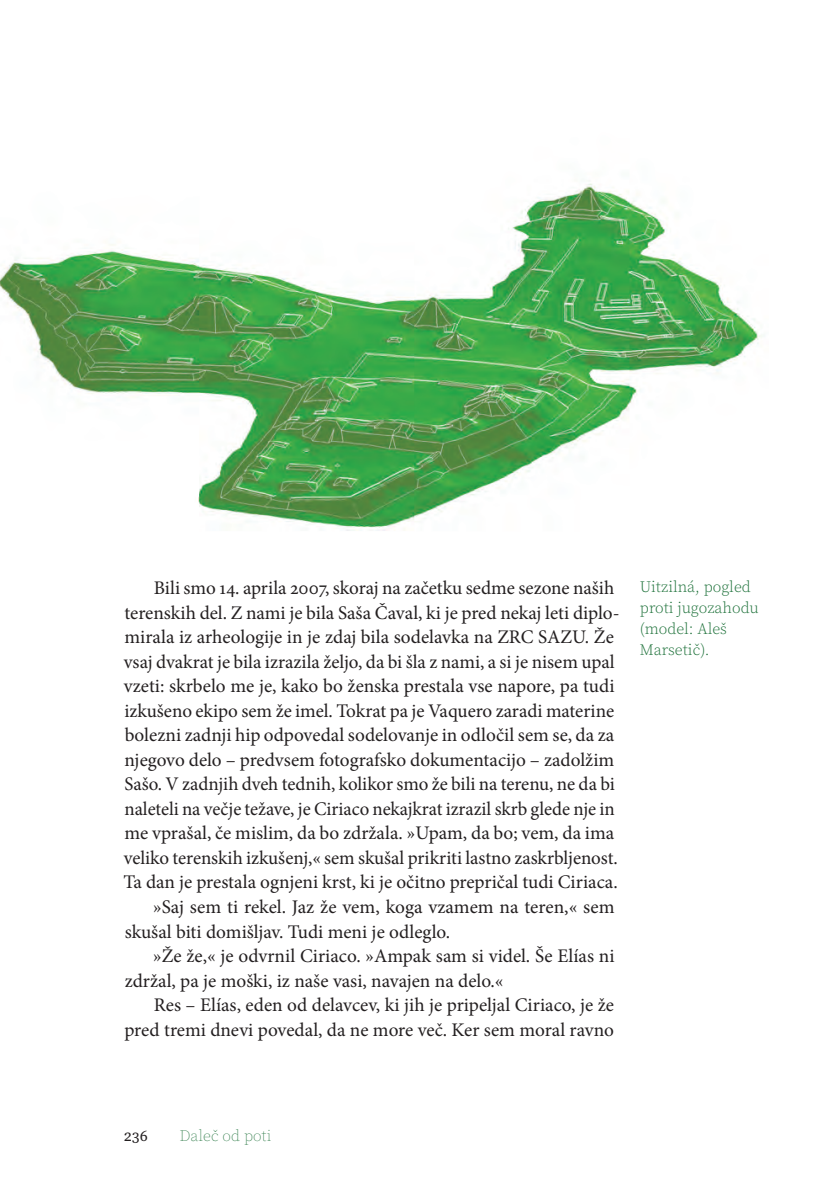
<style>
.page{position:relative;width:833px;height:1191px;background:#fff}
.page>*{position:absolute;margin:0;border:0;box-sizing:border-box;transform-origin:0 0}
.t1{font:19.25px "Minion Pro";color:#231f20}
.t2{font:300 15.75px/21px "Source Serif Pro";color:#1f723b}
.t3{font:200 15.75px "Source Serif Pro";color:#1f723b}
.t4{font:15.75px "Source Serif Pro";color:#231f20}
</style>
<div class="page">
<img style="left:0;top:183px;width:762px;height:348px">
<p class="t1" style="left:154px;top:575px;width:462px">Bili smo 14. aprila 2007, skoraj na začetku sedme sezone naših</p>
<p class="t1" style="left:124px;top:599px;width:497px">terenskih del. Z nami je bila Saša Čaval, ki je pred nekaj leti diplo-</p>
<p class="t1" style="left:125px;top:624px;width:491px">mirala iz arheologije in je zdaj bila sodelavka na ZRC SAZU. Že</p>
<p class="t1" style="left:124px;top:648px;width:492px">vsaj dvakrat je bila izrazila željo, da bi šla z nami, a si je nisem upal</p>
<p class="t1" style="left:124px;top:673px;width:492px">vzeti: skrbelo me je, kako bo ženska prestala vse napore, pa tudi</p>
<p class="t1" style="left:124px;top:697px;width:491px">izkušeno ekipo sem že imel. Tokrat pa je Vaquero zaradi materine</p>
<p class="t1" style="left:125px;top:722px;width:491px">bolezni zadnji hip odpovedal sodelovanje in odločil sem se, da za</p>
<p class="t1" style="left:124px;top:746px;width:491px">njegovo delo – predvsem fotografsko dokumentacijo – zadolžim</p>
<p class="t1" style="left:124px;top:771px;width:492px">Sašo. V zadnjih dveh tednih, kolikor smo že bili na terenu, ne da bi</p>
<p class="t1" style="left:124px;top:795px;width:492px">naleteli na večje težave, je Ciriaco nekajkrat izrazil skrb glede nje in</p>
<p class="t1" style="left:125px;top:820px;width:491px">me vprašal, če mislim, da bo zdržala. »Upam, da bo; vem, da ima</p>
<p class="t1" style="left:124px;top:844px;width:495px">veliko terenskih izkušenj,« sem skušal prikriti lastno zaskrbljenost.</p>
<p class="t1" style="left:123px;top:869px;width:496px">Ta dan je prestala ognjeni krst, ki je očitno prepričal tudi Ciriaca.</p>
<p class="t1" style="left:153px;top:893px;width:463px">»Saj sem ti rekel. Jaz že vem, koga vzamem na teren,« sem</p>
<p class="t1" style="left:125px;top:918px;width:327px">skušal biti domišljav. Tudi meni je odleglo.</p>
<p class="t1" style="left:153px;top:942px;width:463px">»Že že,« je odvrnil Ciriaco. »Ampak sam si videl. Še Elías ni</p>
<p class="t1" style="left:125px;top:967px;width:380px">zdržal, pa je moški, iz naše vasi, navajen na delo.«</p>
<p class="t1" style="left:154px;top:991px;width:462px">Res – Elías, eden od delavcev, ki jih je pripeljal Ciriaco, je že</p>
<p class="t1" style="left:124px;top:1016px;width:491px">pred tremi dnevi povedal, da ne more več. Ker sem moral ravno</p>
<p class="t2" style="left:640px;top:576px;width:120px">Uitzilná, pogled proti jugozahodu (model: Aleš<br>Marsetič).</p>
<p class="t4" style="left:124px;top:1124px;width:25px">236</p>
<p class="t3" style="left:179px;top:1125px;width:94px">Daleč od poti</p>
</div>
